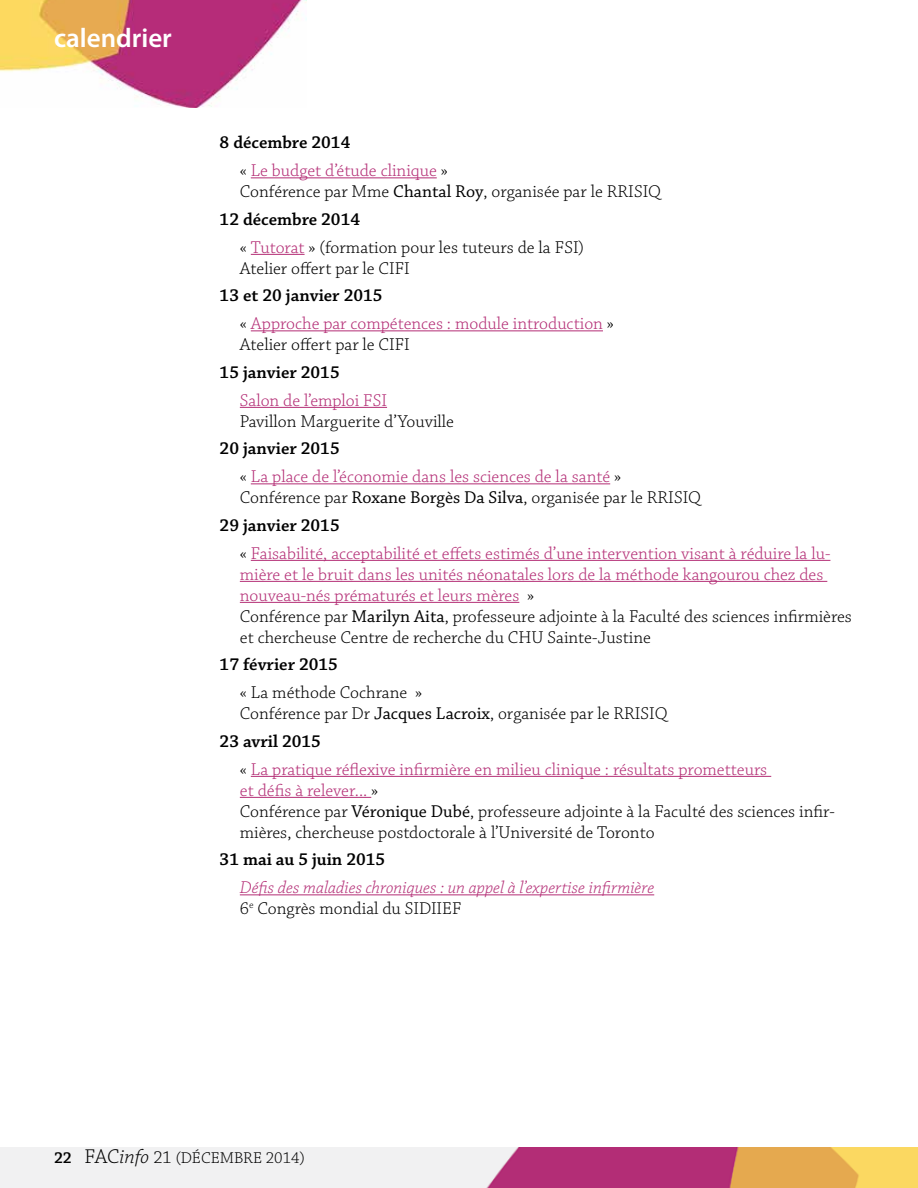
<style>
.page{position:relative;width:918px;height:1188px;background:#fff}
.page>*{position:absolute;margin:0;border:0;box-sizing:border-box;transform-origin:0 0}
.t1{font:600 27px "Myriad Pro";color:#fff}
.t2{font:300 18px/27.8px "Chaparral Pro";color:#b42e76}
.t3{font:300 18px/21px "Chaparral Pro";color:#000}
.t4{font:italic 300 18px/20.9px "Chaparral Pro";color:#b42e76}
.t5{font:600 18px "Chaparral Pro";color:#000}
.t6{font:300 16.5px "Chaparral Pro";color:#000}
.s1{font-weight:600;color:#000}
.s2{color:#000}
.s3{font-weight:400}
.s4{color:#b42e76}
.s5{font-weight:600}
.s6{font-weight:400;color:#000}
.s7{font-style:normal;color:#000}
.s8{font-size:21px}
.s9{font-style:italic;font-size:21px}
.s10{font-size:18px}
</style>
<div class="page">
<img style="left:0;top:1148px;width:918px;height:40px">
<img style="left:0;top:0;width:307px;height:108px">
<hr style="left:251px;top:177px;width:186px;height:1px;background:#b42e76">
<hr style="left:251px;top:254px;width:54px;height:1px;background:#b42e76">
<hr style="left:251px;top:330px;width:352px;height:1px;background:#b42e76">
<hr style="left:240px;top:407px;width:147px;height:1px;background:#b42e76">
<hr style="left:251px;top:483px;width:359px;height:1px;background:#b42e76">
<hr style="left:251px;top:560px;width:579px;height:1px;background:#b42e76">
<hr style="left:240px;top:581px;width:587px;height:1px;background:#b42e76">
<hr style="left:240px;top:602px;width:279px;height:1px;background:#b42e76">
<hr style="left:251px;top:776px;width:520px;height:1px;background:#b42e76">
<hr style="left:240px;top:797px;width:131px;height:1px;background:#b42e76">
<hr style="left:240px;top:894px;width:414px;height:1px;background:#b42e76">
<h1 class="t1" style="left:54px;top:21px;width:119px">calendrier</h1>
<p class="t2" style="left:240px;top:130px;width:209px;text-indent:-20px"><span class="s1">8 décembre 2014<br></span><span class="s2">«</span> Le budget d’étude clinique <span class="s2">»</span></p>
<p class="t3" style="left:240px;top:182px;width:423px">Conférence par Mme <span class="s3">Chantal Roy</span>, organisée par le RRISIQ</p>
<p class="t5" style="left:220px;top:209px;width:142px">12 décembre 2014</p>
<p class="t3" style="left:240px;top:237px;width:346px">« <span class="s4">Tutorat</span> » (formation pour les tuteurs de la FSI)</p>
<p class="t3" style="left:240px;top:258px;width:171px">Atelier offert par le CIFI</p>
<p class="t2" style="left:240px;top:283px;width:376px;text-indent:-20px"><span class="s1">13 et 20 janvier 2015<br></span><span class="s2">«</span> Approche par compétences : module introduction <span class="s2">»</span></p>
<p class="t3" style="left:240px;top:335px;width:171px">Atelier offert par le CIFI</p>
<p class="t5" style="left:220px;top:362px;width:122px">15 janvier 2015</p>
<p class="t2" style="left:240px;top:387px;width:149px">Salon de l’emploi FSI</p>
<p class="t3" style="left:240px;top:411px;width:216px">Pavillon Marguerite d’Youville</p>
<p class="t2" style="left:240px;top:436px;width:383px;text-indent:-20px"><span class="s1">20 janvier 2015<br></span><span class="s2">«</span> La place de l’économie dans les sciences de la santé <span class="s2">»</span></p>
<p class="t3" style="left:220px;top:484px;width:483px;line-height:27.8px;text-indent:20px">Conférence par <span class="s3">Roxane Borgès Da Silva</span>, organisée par le RRISIQ<br><span class="s5">29 janvier 2015</span></p>
<p class="t2" style="left:240px;top:543px;width:614px;line-height:21px"><span class="s2">«</span> Faisabilité, acceptabilité et effets estimés d’une intervention visant à réduire la lu&shy;mière et le bruit dans les unités néonatales lors de la méthode kangourou chez des nouveau-nés prématurés et leurs mères <span class="s2">»<br>Conférence par</span> <span class="s6">Marilyn Aita</span><span class="s2">, professeure adjointe à la Faculté des sciences infirmières et chercheuse Centre de recherche du CHU Sainte-Justine</span></p>
<p class="t5" style="left:220px;top:655px;width:120px">17 février 2015</p>
<p class="t3" style="left:240px;top:683px;width:429px">« La méthode Cochrane »<br>Conférence par Dr <span class="s3">Jacques Lacroix</span>, organisée par le RRISIQ</p>
<p class="t2" style="left:240px;top:728px;width:529px;text-indent:-20px"><span class="s1">23 avril 2015<br></span><span class="s2">«</span> La pratique réflexive infirmière en milieu clinique : résultats prometteurs</p>
<p class="t3" style="left:240px;top:780px;width:596px"><span class="s4">et défis à relever...</span> »<br>Conférence par <span class="s3">Véronique Dubé</span>, professeure adjointe à la Faculté des sciences infir&shy;mières, chercheuse postdoctorale à l’Université de Toronto</p>
<p class="t5" style="left:220px;top:850px;width:167px">31 mai au 5 juin 2015</p>
<p class="t4" style="left:240px;top:878px;width:416px">Défis des maladies chroniques : un appel à l’expertise infirmière<br><span class="s7">6</span><sup>e</sup> <span class="s7">Congrès mondial du SIDIIEF</span></p>
<p class="t6" style="left:54px;top:1149px;width:252px"><span class="s5">22</span> <span class="s8">FAC</span><span class="s9">info</span> <span class="s10">21</span> (décembre 2014)</p>
</div>
